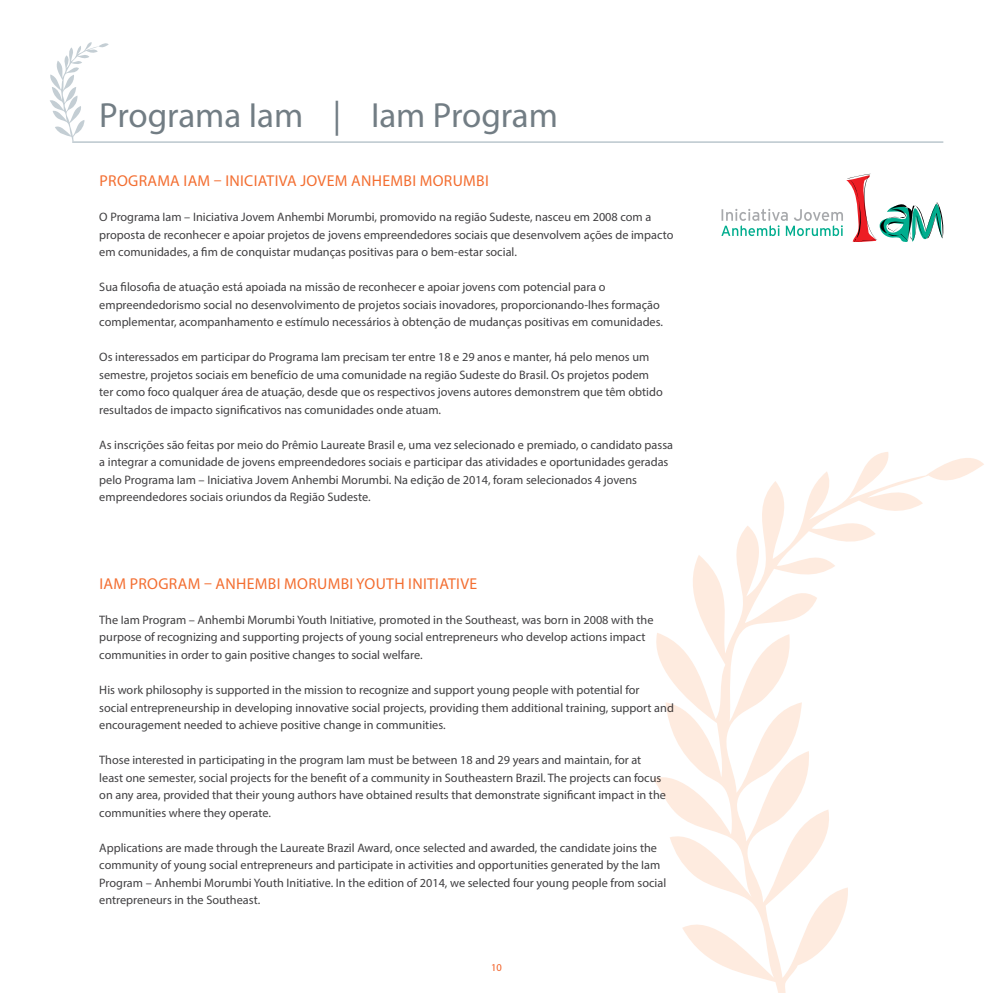
<style>
.page{position:relative;width:993px;height:993px;background:#fff}
.page>*{position:absolute;margin:0;border:0;box-sizing:border-box;transform-origin:0 0}
.t1{font:35px "Myriad Pro";color:#727d84}
.t2{font:15.75px "Myriad Pro";letter-spacing:.02em;color:#f36e31}
.t3{font:12.25px/17.5px "Myriad Pro";color:#414042}
.t4{font:10.5px "Myriad Pro";color:#f15d22}
</style>
<div class="page">
<svg style="left:50px;top:42px;width:59px;height:99px"></svg>
<svg style="left:653px;top:452px;width:330px;height:540px"></svg>
<hr style="left:72px;top:141px;width:871px;height:2px;background:#c4ced4">
<svg style="left:721px;top:173px;width:223px;height:69px"></svg>
<h1 class="t1" style="left:99px;top:93px;width:460px">Programa Iam | Iam Program</h1>
<p class="t2" style="left:99px;top:171px;width:388px">Programa IAM – Iniciativa Jovem Anhembi Morumbi</p>
<p class="t3" style="left:99px;top:208px;width:575px">O Programa Iam – Iniciativa Jovem Anhembi Morumbi, promovido na região Sudeste, nasceu em 2008 com a proposta de reconhecer e apoiar projetos de jovens empreendedores sociais que desenvolvem ações de impacto em comunidades, a fim de conquistar mudanças positivas para o bem-estar social.</p>
<p class="t3" style="left:99px;top:278px;width:565px">Sua filosofia de atuação está apoiada na missão de reconhecer e apoiar jovens com potencial para o empreendedorismo social no desenvolvimento de projetos sociais inovadores, proporcionando-lhes formação complementar, acompanhamento e estímulo necessários à obtenção de mudanças positivas em comunidades.</p>
<p class="t3" style="left:99px;top:348px;width:564px">Os interessados em participar do Programa Iam precisam ter entre 18 e 29 anos e manter, há pelo menos um semestre, projetos sociais em benefício de uma comunidade na região Sudeste do Brasil. Os projetos podem ter como foco qualquer área de atuação, desde que os respectivos jovens autores demonstrem que têm obtido resultados de impacto significativos nas comunidades onde atuam.</p>
<p class="t3" style="left:99px;top:435px;width:575px">As inscrições são feitas por meio do Prêmio Laureate Brasil e, uma vez selecionado e premiado, o candidato passa a integrar a comunidade de jovens empreendedores sociais e participar das atividades e oportunidades geradas pelo Programa Iam – Iniciativa Jovem Anhembi Morumbi. Na edição de 2014, foram selecionados 4 jovens empreendedores sociais oriundos da Região Sudeste.</p>
<p class="t2" style="left:99px;top:573px;width:379px">IAM Program – Anhembi Morumbi Youth Initiative</p>
<p class="t3" style="left:99px;top:610px;width:555px">The Iam Program – Anhembi Morumbi Youth Initiative, promoted in the Southeast, was born in 2008 with the purpose of recognizing and supporting projects of young social entrepreneurs who develop actions impact communities in order to gain positive changes to social welfare.</p>
<p class="t3" style="left:99px;top:680px;width:576px">H is work philosophy is supported in the mission to recognize and support young people with potential for<br>social entrepreneurship in developing innovative social projects, providing them additional training, support and encouragement needed to achieve positive change in communities.</p>
<p class="t3" style="left:99px;top:750px;width:568px">Those interested in participating in the program Iam must be between 18 and 29 years and maintain, for at least one semester, social projects for the benefit of a community in Southeastern Brazil. The projects can focus on any area, provided that their young authors have obtained results that demonstrate significant impact in the communities where they operate.</p>
<p class="t3" style="left:99px;top:838px;width:568px">Applications are made through the Laureate Brazil Award, once selected and awarded, the candidate joins the community of young social entrepreneurs and participate in activities and opportunities generated by the Iam Program – Anhembi Morumbi Youth Initiative. In the edition of 2014, we selected four young people from social entrepreneurs in the Southeast.</p>
<p class="t4" style="left:491px;top:961px;width:12px">10</p>
</div>
